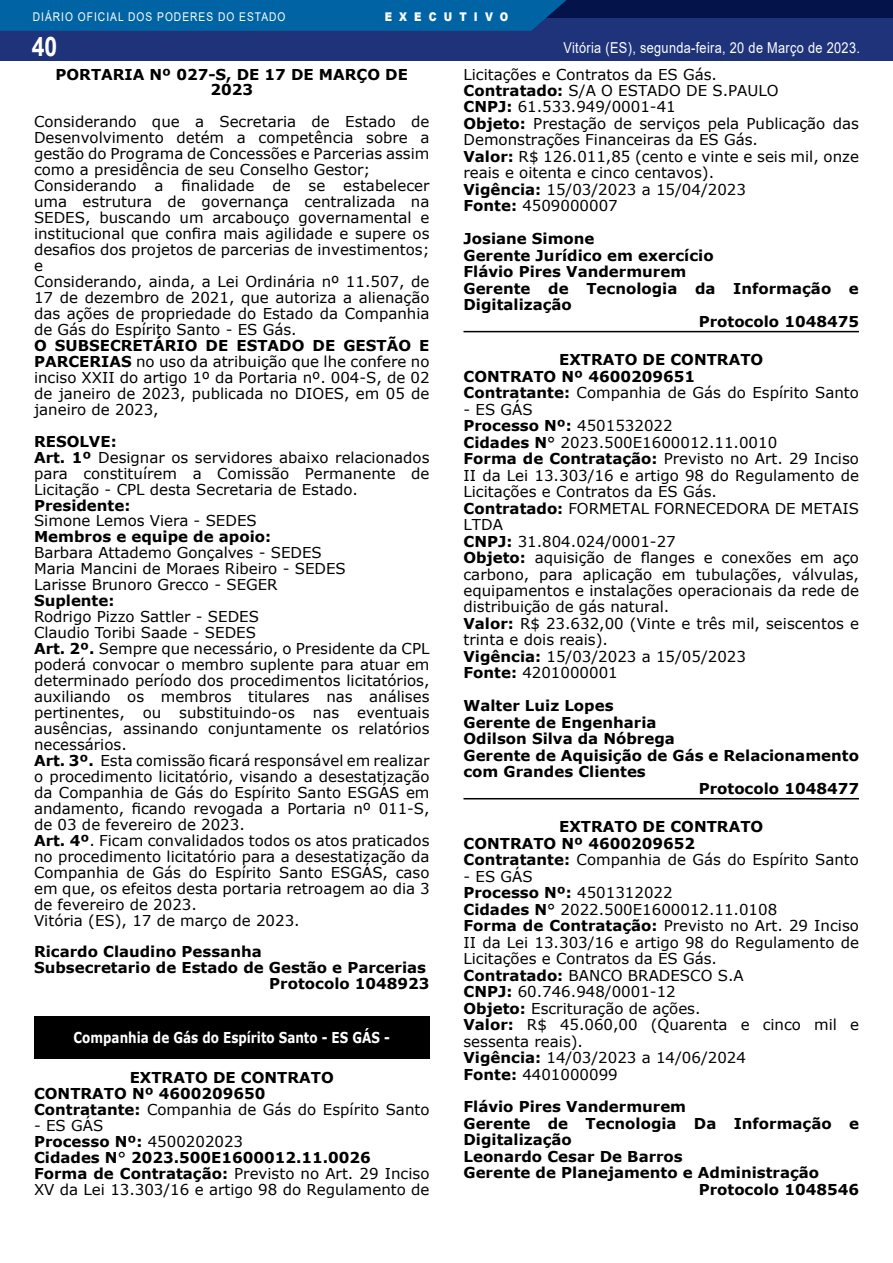
<style>
.page{position:relative;width:893px;height:1263px;background:#fff}
.page>*{position:absolute;margin:0;border:0;box-sizing:border-box;transform-origin:0 0}
.t1{font:700 27px "Arial";color:#fff;scale:.85 1}
.t2{font:15px/15.9px "Verdana";color:#000}
.t3{font:700 15px/16.5px "Verdana";color:#000}
.t4{font:15px "Arial";letter-spacing:.025em;color:#fff;scale:.85 1}
.t5{font:700 15px "Verdana";color:#fff;scale:.8 1}
.t6{font:12px "Arial";letter-spacing:.1em;color:#fff;scale:.85 1}
.t7{font:900 12px "Arial";letter-spacing:.7em;color:#fff;scale:.85 1}
.s1{font-weight:700}
.s2{font-weight:400}
</style>
<div class="page">
<div style="left:0;top:0;width:893px;height:61px;background:#1e3379"></div>
<div style="left:0;top:0;width:893px;height:18px;background:#05134b"></div>
<div style="left:0;top:0;width:567px;height:31px;background:#0064a4"></div>
<div style="left:34px;top:1016px;width:395px;height:42px;background:#000"></div>
<hr style="left:463px;top:331px;width:396px;height:1px;background:#000">
<hr style="left:463px;top:798px;width:396px;height:1px;background:#000">
<p class="t6" style="left:33px;top:12px;width:299px">DIÁRIO OFICIAL DOS PODERES DO ESTADO</p>
<p class="t7" style="left:385px;top:10px;width:147px">EXECUTIVO</p>
<h1 class="t1" style="left:32px;top:37px;width:32px">40</h1>
<p class="t4" style="left:564px;top:42px;width:350px">Vitória (ES), segunda-feira, 20 de Março de 2023.</p>
<p class="t3" style="left:56px;top:67px;width:354px;line-height:15.9px;text-align:center">PORTARIA Nº 027-S, DE 17 DE MARÇO DE<br>2023</p>
<p class="t2" style="left:34px;top:115px;width:397px">Considerando que a Secretaria de Estado de Desenvolvimento detém a competência sobre a gestão do Programa de Concessões e Parcerias assim como a presidência de seu Conselho Gestor; Considerando a finalidade de se estabelecer uma estrutura de governança centralizada na SEDES, buscando um arcabouço governamental e institucional que confira mais agilidade e supere os desafios dos projetos de parcerias de investimentos; e<br>Considerando, ainda, a Lei Ordinária nº 11.507, de 17 de dezembro de 2021, que autoriza a alienação das ações de propriedade do Estado da Companhia de Gás do Espírito Santo - ES Gás.</p>
<p class="t2" style="left:34px;top:338px;width:397px;text-align:justify"><span class="s1">O SUBSECRETÁRIO DE ESTADO DE GESTÃO E PARCERIAS</span> no uso da atribuição que lhe confere no inciso XXII do artigo 1º da Portaria nº. 004-S, de 02 de janeiro de 2023, publicada no DIOES, em 05 de janeiro de 2023,</p>
<p class="t2" style="left:34px;top:434px;width:397px"><span class="s1">RESOLVE:<br>Art. 1º</span> Designar os servidores abaixo relacionados para constituírem a Comissão Permanente de Licitação - CPL desta Secretaria de Estado.</p>
<p class="t3" style="left:34px;top:498px;width:98px">Presidente:</p>
<p class="t2" style="left:34px;top:514px;width:224px">Simone Lemos Viera - SEDES</p>
<p class="t3" style="left:34px;top:530px;width:239px">Membros e equipe de apoio:</p>
<p class="t2" style="left:34px;top:546px;width:313px">Barbara Attademo Gonçalves - SEDES<br>Maria Mancini de Moraes Ribeiro - SEDES<br>Larisse Brunoro Grecco - SEGER</p>
<p class="t3" style="left:34px;top:593px;width:82px">Suplente:</p>
<p class="t2" style="left:34px;top:610px;width:397px">Rodrigo Pizzo Sattler - SEDES<br>Claudio Toribi Saade - SEDES<br><span class="s1">Art. 2º.</span> Sempre que necessário, o Presidente da CPL poderá convocar o membro suplente para atuar em determinado período dos procedimentos licitatórios, auxiliando os membros titulares nas análises pertinentes, ou substituindo-os nas eventuais ausências, assinando conjuntamente os relatórios necessários.<br><span class="s1">Art. 3º.</span> Esta comissão ficará responsável em realizar o procedimento licitatório, visando a desestatização da Companhia de Gás do Espírito Santo ESGÁS em andamento, ficando revogada a Portaria nº 011-S, de 03 de fevereiro de 2023.<br><span class="s1">Art. 4º</span>. Ficam convalidados todos os atos praticados no procedimento licitatório para a desestatização da Companhia de Gás do Espírito Santo ESGÁS, caso em que, os efeitos desta portaria retroagem ao dia 3 de fevereiro de 2023.<br>Vitória (ES), 17 de março de 2023.</p>
<p class="t3" style="left:34px;top:945px;width:229px">Ricardo Claudino Pessanha</p>
<p class="t3" style="left:34px;top:960px;width:394px">Subsecretario de Estado de Gestão e Parcerias</p>
<p class="t3" style="left:269px;top:976px;width:162px">Protocolo 1048923</p>
<p class="t5" style="left:74px;top:1031px;width:397px">Companhia de Gás do Espírito Santo - ES GÁS -</p>
<p class="t3" style="left:34px;top:1071px;width:397px;line-height:15.9px;text-indent:96px">EXTRATO DE CONTRATO<br>CONTRATO Nº 4600209650<br>Contratante: <span class="s2">Companhia de Gás do Espírito Santo</span></p>
<p class="t2" style="left:34px;top:1118px;width:397px">- ES GÁS<br><span class="s1">Processo Nº:</span> 4500202023<br><span class="s1">Cidades N</span>° <span class="s1">2023.500E1600012.11.0026<br>Forma de Contratação:</span> Previsto no Art. 29 Inciso XV da Lei 13.303/16 e artigo 98 do Regulamento de</p>
<p class="t2" style="left:463px;top:67px;width:397px;line-height:16.5px">Licitações e Contratos da ES Gás.<br><span class="s1">Contratado:</span> S/A O ESTADO DE S.PAULO<br><span class="s1">CNPJ:</span> 61.533.949/0001-41<br><span class="s1">Objeto:</span> Prestação de serviços pela Publicação das Demonstrações Financeiras da ES Gás.<br><span class="s1">Valor:</span> R$ 126.011,85 (cento e vinte e seis mil, onze reais e oitenta e cinco centavos).<br><span class="s1">Vigência:</span> 15/03/2023 a 15/04/2023<br><span class="s1">Fonte:</span> 4509000007</p>
<p class="t3" style="left:463px;top:231px;width:133px">Josiane Simone</p>
<p class="t3" style="left:463px;top:248px;width:252px">Gerente Jurídico em exercício</p>
<p class="t3" style="left:463px;top:264px;width:224px">Flávio Pires Vandermurem</p>
<p class="t3" style="left:463px;top:281px;width:397px">Gerente de Tecnologia da Informação e</p>
<p class="t3" style="left:463px;top:297px;width:110px">Digitalização</p>
<p class="t3" style="left:699px;top:314px;width:162px">Protocolo 1048475</p>
<p class="t3" style="left:463px;top:353px;width:397px;text-indent:96px">EXTRATO DE CONTRATO<br>CONTRATO Nº 4600209651<br>Contratante: <span class="s2">Companhia de Gás do Espírito Santo</span></p>
<p class="t2" style="left:463px;top:402px;width:397px;line-height:16.5px">- ES GÁS<br><span class="s1">Processo Nº:</span> 4501532022<br><span class="s1">Cidades N</span>° 2023.500E1600012.11.0010<br><span class="s1">Forma de Contratação:</span> Previsto no Art. 29 Inciso II da Lei 13.303/16 e artigo 98 do Regulamento de Licitações e Contratos da ES Gás.<br><span class="s1">Contratado:</span> FORMETAL FORNECEDORA DE METAIS LTDA<br><span class="s1">CNPJ:</span> 31.804.024/0001-27<br><span class="s1">Objeto:</span> aquisição de flanges e conexões em aço carbono, para aplicação em tubulações, válvulas, equipamentos e instalações operacionais da rede de distribuição de gás natural.<br><span class="s1">Valor:</span> R$ 23.632,00 (Vinte e três mil, seiscentos e trinta e dois reais).<br><span class="s1">Vigência:</span> 15/03/2023 a 15/05/2023<br><span class="s1">Fonte:</span> 4201000001</p>
<p class="t3" style="left:463px;top:698px;width:152px">Walter Luiz Lopes</p>
<p class="t3" style="left:463px;top:715px;width:195px">Gerente de Engenharia</p>
<p class="t3" style="left:463px;top:731px;width:213px">Odilson Silva da Nóbrega</p>
<p class="t3" style="left:463px;top:748px;width:397px">Gerente de Aquisição de Gás e Relacionamento</p>
<p class="t3" style="left:463px;top:764px;width:184px">com Grandes Clientes</p>
<p class="t3" style="left:699px;top:781px;width:162px">Protocolo 1048477</p>
<p class="t3" style="left:463px;top:820px;width:397px;text-indent:96px">EXTRATO DE CONTRATO<br>CONTRATO Nº 4600209652<br>Contratante: <span class="s2">Companhia de Gás do Espírito Santo</span></p>
<p class="t2" style="left:463px;top:869px;width:397px;line-height:16.5px">- ES GÁS<br><span class="s1">Processo Nº:</span> 4501312022<br><span class="s1">Cidades N</span>° 2022.500E1600012.11.0108<br><span class="s1">Forma de Contratação:</span> Previsto no Art. 29 Inciso<br>II da Lei 13.303/16 e artigo 98 do Regulamento de<br>Licitações e Contratos da ES Gás.<br><span class="s1">Contratado:</span> BANCO BRADESCO S.A<br><span class="s1">CNPJ:</span> 60.746.948/0001-12<br><span class="s1">Objeto:</span> Escrituração de ações.<br><span class="s1">Valor:</span> R$ 45.060,00 (Quarenta e cinco mil e sessenta reais).<br><span class="s1">Vigência:</span> 14/03/2023 a 14/06/2024<br><span class="s1">Fonte:</span> 4401000099</p>
<p class="t3" style="left:463px;top:1100px;width:224px">Flávio Pires Vandermurem</p>
<p class="t3" style="left:463px;top:1116px;width:397px">Gerente de Tecnologia Da Informação e</p>
<p class="t3" style="left:463px;top:1132px;width:110px">Digitalização</p>
<p class="t3" style="left:463px;top:1149px;width:221px">Leonardo Cesar De Barros</p>
<p class="t3" style="left:463px;top:1165px;width:357px">Gerente de Planejamento e Administração</p>
<p class="t3" style="left:699px;top:1182px;width:162px">Protocolo 1048546</p>
</div>
